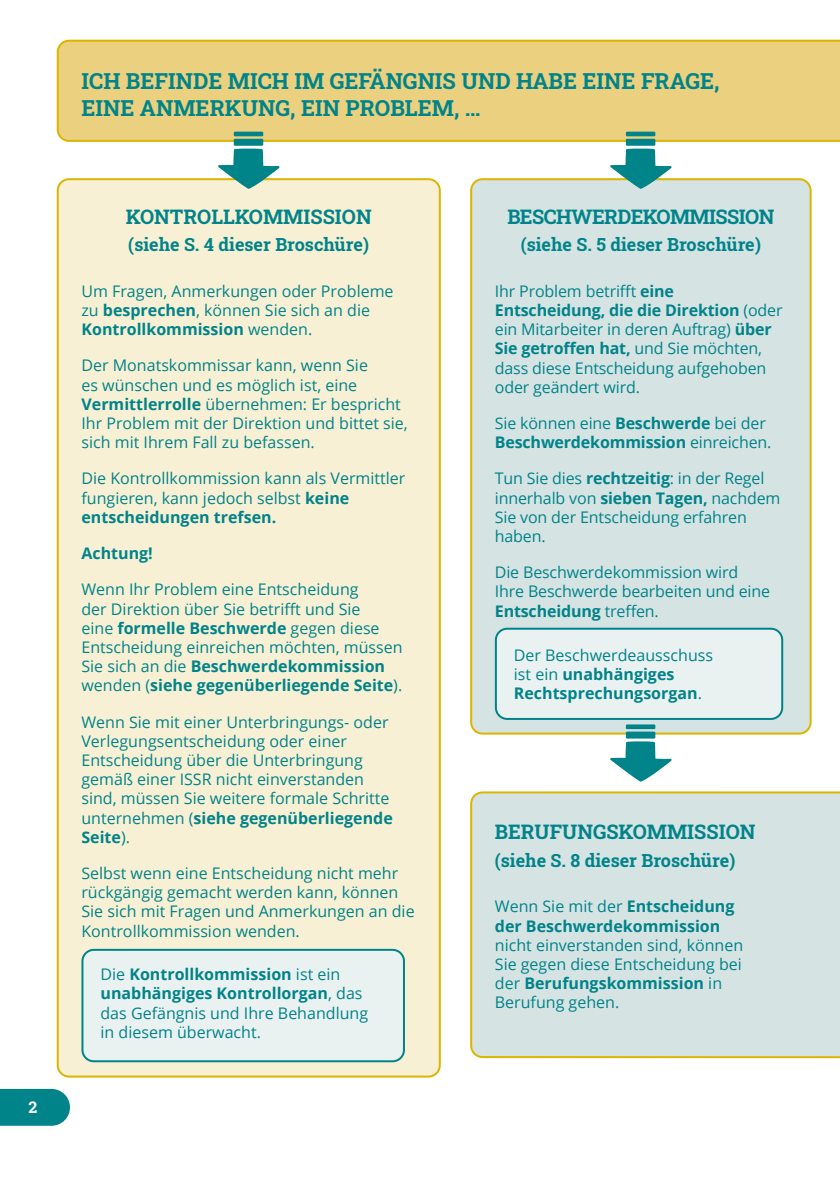
<style>
.page{position:relative;width:840px;height:1191px;background:#fff}
.page>*{position:absolute;margin:0;border:0;box-sizing:border-box;transform-origin:0 0}
.t1{font:700 22px/26.4px "Roboto Slab";color:#008389}
.t2{font:700 20px "Roboto Slab";color:#008389}
.t3{font:700 20px "Roboto Slab";letter-spacing:-.03em;color:#008389}
.t4{font:700 18px "Roboto Slab";color:#008389}
.t5{font:16px/19.2px "Open Sans";color:#008389}
.t6{font:700 16px/19.2px "Open Sans";color:#008389}
.t7{font:700 16px "Roboto Slab";color:#fff}
.s1{font-weight:700}
.s2{font-weight:400}
</style>
<div class="page">
<div style="left:0;top:1089px;width:70px;height:36px;background:#008389"></div>
<div style="left:57px;top:40px;width:782px;height:102px;background:#ebd17f"></div>
<div style="left:58px;top:179px;width:381px;height:897px;background:#f8f0d4;border-radius:11px"></div>
<div style="left:57px;top:178px;width:383px;height:899px;border:2px solid #dcb500;border-radius:11px"></div>
<div style="left:82px;top:949px;width:322px;height:112px;background:#eaf1f1;border-radius:11px"></div>
<div style="left:81px;top:948px;width:324px;height:114px;border:2px solid #008389;border-radius:11px"></div>
<div style="left:471px;top:179px;width:339px;height:554px;background:#d6e3e3;border-radius:11px"></div>
<div style="left:470px;top:178px;width:341px;height:556px;border:2px solid #dcb500;border-radius:11px"></div>
<div style="left:495px;top:628px;width:286px;height:91px;background:#eaf1f1;border-radius:11px"></div>
<div style="left:494px;top:627px;width:288px;height:93px;border:2px solid #008389;border-radius:11px"></div>
<div style="left:470px;top:791px;width:369px;height:268px;background:#d6e3e3"></div>
<hr style="left:234px;top:132px;width:29px;height:4px;background:#008389">
<svg style="left:218px;top:148px;width:61px;height:41px"></svg>
<div style="left:234px;top:139px;width:29px;height:7px;background:#008389"></div>
<hr style="left:625px;top:132px;width:30px;height:4px;background:#008389">
<svg style="left:609px;top:148px;width:62px;height:41px"></svg>
<div style="left:625px;top:139px;width:30px;height:7px;background:#008389"></div>
<div style="left:625px;top:724px;width:30px;height:5px;background:#008389"></div>
<svg style="left:610px;top:741px;width:61px;height:40px"></svg>
<div style="left:625px;top:731px;width:30px;height:7px;background:#008389"></div>
<p class="t7" style="left:28px;top:1095px;width:10px">2</p>
<h1 class="t1" style="left:81px;top:68px;width:639px">ICH BEFINDE MICH IM GEFÄNGNIS UND HABE EINE FRAGE,<br>EINE ANMERKUNG, EIN PROBLEM, …</h1>
<p class="t2" style="left:126px;top:203px;width:247px">KONTROLLKOMMISSION</p>
<p class="t4" style="left:128px;top:232px;width:242px">(siehe S. 4 dieser Broschüre)</p>
<p class="t5" style="left:81px;top:281px;width:313px">Um Fragen, Anmerkungen oder Probleme zu <span class="s1">besprechen</span>, können Sie sich an die<br><span class="s1">Kontrollkommission</span> wenden.</p>
<p class="t5" style="left:81px;top:355px;width:327px">Der Monatskommissar kann, wenn Sie<br>es wünschen und es möglich ist, eine <span class="s1">Vermittlerrolle</span> übernehmen: Er bespricht Ihr Problem mit der Direktion und bittet sie, sich mit Ihrem Fall zu befassen.</p>
<p class="t5" style="left:81px;top:468px;width:325px">Die Kontrollkommission kann als Vermittler fungieren, kann jedoch selbst <span class="s1">keine entscheidungen trefsen.</span></p>
<p class="t6" style="left:81px;top:543px;width:73px">Achtung!</p>
<p class="t5" style="left:81px;top:579px;width:322px">Wenn Ihr Problem eine Entscheidung<br>der Direktion über Sie betrifft und Sie<br>eine <span class="s1">formelle Beschwerde</span> gegen diese Entscheidung einreichen möchten, müssen Sie sich an die <span class="s1">Beschwerdekommission </span>wenden (<span class="s1">siehe gegenüberliegende Seite</span>).</p>
<p class="t5" style="left:81px;top:711px;width:313px">Wenn Sie mit einer Unterbringungs- oder Verlegungsentscheidung oder einer Entscheidung über die Unterbringung gemäß einer ISSR nicht einverstanden sind, müssen Sie weitere formale Schritte unternehmen (<span class="s1">siehe gegenüberliegende Seite</span>).</p>
<p class="t5" style="left:81px;top:863px;width:334px">Selbst wenn eine Entscheidung nicht mehr rückgängig gemacht werden kann, können Sie sich mit Fragen und Anmerkungen an die Kontrollkommission wenden.</p>
<p class="t5" style="left:100px;top:964px;width:269px">Die <span class="s1">Kontrollkommission</span> ist ein <span class="s1">unabhängiges Kontrollorgan</span>, das das Gefängnis und Ihre Behandlung in diesem überwacht.</p>
<p class="t3" style="left:507px;top:203px;width:268px">BESCHWERDEKOMMISSION</p>
<p class="t4" style="left:520px;top:232px;width:242px">(siehe S. 5 dieser Broschüre)</p>
<p class="t5" style="left:494px;top:281px;width:289px">Ihr Problem betrifft <span class="s1">eine<br>Entscheidung, die die Direktion</span> (oder ein Mitarbeiter in deren Auftrag) <span class="s1">über<br>Sie getroffen hat,</span> und Sie möchten, dass diese Entscheidung aufgehoben oder geändert wird.</p>
<p class="t5" style="left:494px;top:413px;width:278px">Sie können eine <span class="s1">Beschwerde</span> bei der<br><span class="s1">Beschwerdekommission</span> einreichen.</p>
<p class="t5" style="left:494px;top:468px;width:287px">Tun Sie dies <span class="s1">rechtzeitig</span>: in der Regel innerhalb von <span class="s1">sieben Tagen,</span> nachdem<br>Sie von der Entscheidung erfahren haben.</p>
<p class="t5" style="left:494px;top:562px;width:276px">Die Beschwerdekommission wird<br>Ihre Beschwerde bearbeiten und eine<br><span class="s1">Entscheidung</span> treffen.</p>
<p class="t6" style="left:513px;top:645px;width:200px"><span class="s2">Der Beschwerdeausschuss ist ein</span> unabhängiges<br>Rechtsprechungsorgan<span class="s2">.</span></p>
<p class="t2" style="left:494px;top:818px;width:262px">BERUFUNGSKOMMISSION</p>
<p class="t4" style="left:494px;top:848px;width:242px">(siehe S. 8 dieser Broschüre)</p>
<p class="t6" style="left:494px;top:896px;width:241px"><span class="s2">Wenn Sie mit der</span> Entscheidung der Beschwerdekommission</p>
<p class="t5" style="left:494px;top:935px;width:250px">nicht einverstanden sind, können<br>Sie gegen diese Entscheidung bei der <span class="s1">Berufungskommission</span> in<br>Berufung gehen.</p>
</div>
